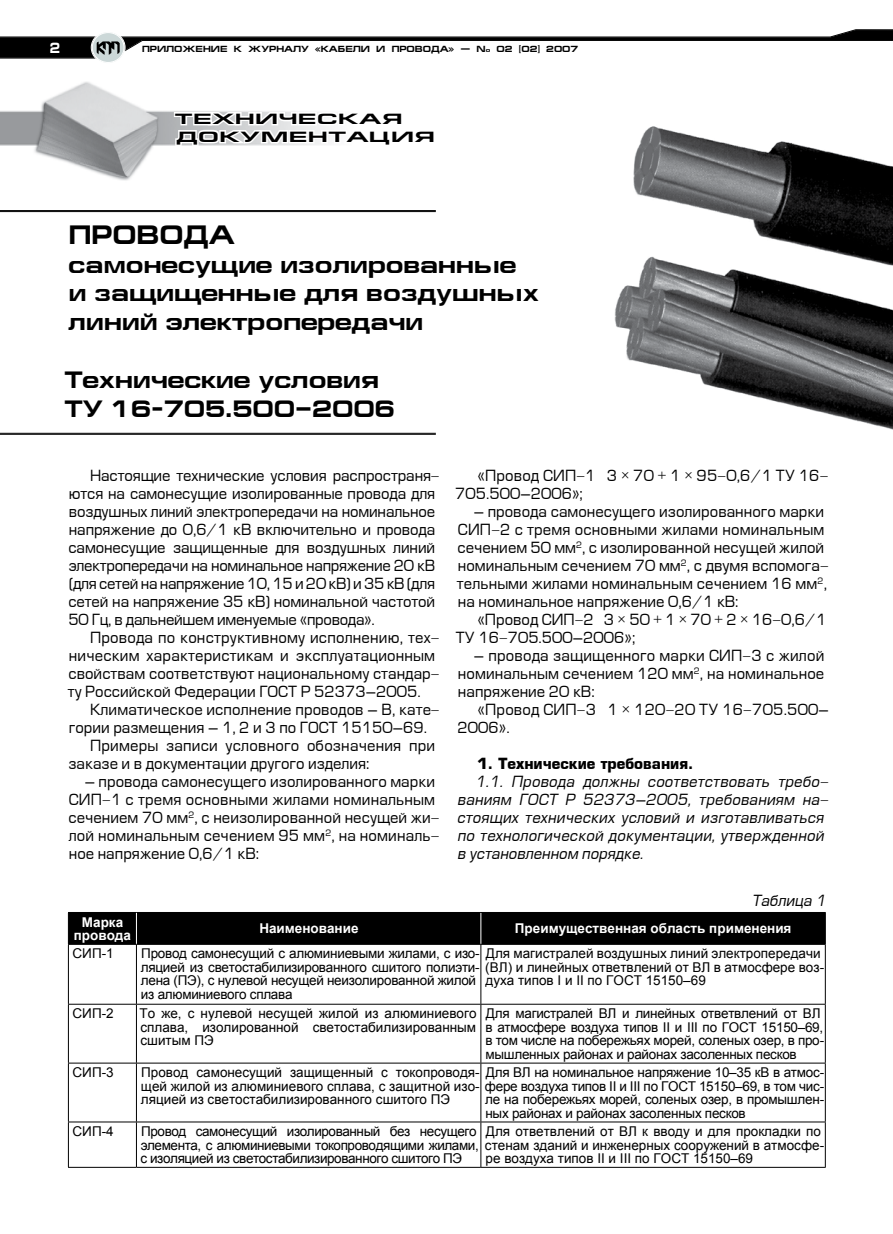
<style>
.page{position:relative;width:893px;height:1234px;background:#fff}
.page>*{position:absolute;margin:0;border:0;box-sizing:border-box;transform-origin:0 0}
.t1{font:700 27px "Europe Ext";color:#000}
.t2{font:700 24px/28.8px "Europe Ext";color:#000}
.t3{font:15px/18px "Europe";color:#000}
.t4{font:italic 15px/18px "Europe";letter-spacing:.01em;color:#000}
.t5{font:700 15px "Europe";color:#000}
.t6{font:700 15px/18px "Europe Ext";letter-spacing:.025em;color:#000;scale:1.5 1}
.t7{font:13.5px/13.5px "Arial";letter-spacing:-.02em;color:#000}
.t8{font:13.5px/13.5px "Arial";color:#000}
.t9{font:700 13.5px/13.5px "Arial";color:#fff;text-align:center}
.t10{font:700 9px "Europe Ext";color:#000}
.s1{font-size:6px}
</style>
<div class="page">
<hr style="left:0;top:433px;width:436px;height:1px;background:#000">
<hr style="left:0;top:434px;width:436px;height:1px;background:#000">
<div style="left:69px;top:912px;width:756px;height:31px;background:#000"></div>
<hr style="left:68px;top:1003px;width:68px;height:1px;background:#000">
<hr style="left:136px;top:1003px;width:345px;height:1px;background:#000">
<hr style="left:481px;top:1003px;width:345px;height:1px;background:#000">
<hr style="left:68px;top:1062px;width:68px;height:1px;background:#000">
<hr style="left:136px;top:1062px;width:345px;height:1px;background:#000">
<hr style="left:481px;top:1062px;width:345px;height:1px;background:#000">
<hr style="left:68px;top:1121px;width:68px;height:1px;background:#000">
<hr style="left:136px;top:1121px;width:345px;height:1px;background:#000">
<hr style="left:481px;top:1121px;width:345px;height:1px;background:#000">
<hr style="left:68px;top:1166px;width:68px;height:1px;background:#000">
<hr style="left:136px;top:1166px;width:345px;height:1px;background:#000">
<hr style="left:481px;top:1166px;width:345px;height:1px;background:#000">
<hr style="left:68px;top:944px;width:1px;height:59px;background:#000">
<hr style="left:68px;top:1004px;width:1px;height:58px;background:#000">
<hr style="left:68px;top:1063px;width:1px;height:58px;background:#000">
<hr style="left:68px;top:1122px;width:1px;height:44px;background:#000">
<hr style="left:136px;top:944px;width:1px;height:59px;background:#000">
<hr style="left:480px;top:944px;width:1px;height:59px;background:#000">
<hr style="left:825px;top:944px;width:1px;height:59px;background:#000">
<hr style="left:136px;top:1004px;width:1px;height:58px;background:#000">
<hr style="left:480px;top:1004px;width:1px;height:58px;background:#000">
<hr style="left:825px;top:1004px;width:1px;height:58px;background:#000">
<hr style="left:136px;top:1063px;width:1px;height:58px;background:#000">
<hr style="left:480px;top:1063px;width:1px;height:58px;background:#000">
<hr style="left:825px;top:1063px;width:1px;height:58px;background:#000">
<hr style="left:136px;top:1122px;width:1px;height:44px;background:#000">
<hr style="left:480px;top:1122px;width:1px;height:44px;background:#000">
<hr style="left:825px;top:1122px;width:1px;height:44px;background:#000">
<hr style="left:136px;top:912px;width:1px;height:31px;background:#fff">
<hr style="left:480px;top:912px;width:1px;height:31px;background:#fff">
<hr style="left:68px;top:911px;width:68px;height:1px;background:#000">
<hr style="left:68px;top:912px;width:1px;height:31px;background:#000">
<hr style="left:136px;top:911px;width:345px;height:1px;background:#000">
<hr style="left:481px;top:911px;width:345px;height:1px;background:#000">
<hr style="left:825px;top:912px;width:1px;height:31px;background:#000">
<hr style="left:68px;top:943px;width:68px;height:1px;background:#000">
<hr style="left:136px;top:943px;width:345px;height:1px;background:#000">
<hr style="left:481px;top:943px;width:345px;height:1px;background:#000">
<img style="left:626px;top:341px;width:267px;height:89px">
<svg style="left:0;top:29px;width:893px;height:312px"></svg>
<p class="t10" style="left:142px;top:43px;width:438px">ПРИЛОЖЕНИЕ К ЖУРНАЛУ «КАБЕЛИ И ПРОВОДА» — N<span class="s1">o</span> 02 [02] 2007</p>
<p class="t6" style="left:175px;top:110px;width:175px">ТЕХНИЧЕСКАЯ<br>ДОКУМЕНТАЦИЯ</p>
<h1 class="t1" style="left:69px;top:219px;width:167px">ПРОВОДА</h1>
<h2 class="t2" style="left:69px;top:250px;width:472px">самонесущие изолированные и защищенные для воздушных линий электропередачи</h2>
<h2 class="t2" style="left:64px;top:365px;width:332px">Технические условия<br>ТУ 16-705.500–2006</h2>
<p class="t3" style="left:68px;top:467px;width:373px;text-indent:22px">Настоящие технические условия распространя&shy;ются на самонесущие изолированные провода для воздушных линий электропередачи на номинальное напряжение до 0,6/1 кВ включительно и провода самонесущие защищенные для воздушных линий электропередачи на номинальное напряжение 20 кВ (для сетей на напряжение 10, 15 и 20 кВ) и 35 кВ (для сетей на напряжение 35 кВ) номинальной частотой 50 Гц, в дальнейшем именуемые «провода».</p>
<p class="t3" style="left:68px;top:629px;width:373px;text-indent:22px">Провода по конструктивному исполнению, тех&shy;ническим характеристикам и эксплуатационным свойствам соответствуют национальному стандар&shy;ту Российской Федерации ГОСТ Р 52373–2005.</p>
<p class="t3" style="left:90px;top:701px;width:351px">Климатическое исполнение проводов – В, кате-</p>
<p class="t3" style="left:69px;top:719px;width:360px">гории размещения – 1, 2 и 3 по ГОСТ 15150–69.</p>
<p class="t3" style="left:90px;top:737px;width:347px">Примеры записи условного обозначения при</p>
<p class="t3" style="left:68px;top:755px;width:303px">заказе и в документации другого изделия:</p>
<p class="t3" style="left:68px;top:773px;width:373px;text-indent:16px">– провода самонесущего изолированного марки СИП-1 с тремя основными жилами номинальным сечением 70 мм<sup>2</sup>, с неизолированной несущей жи&shy;лой номинальным сечением 95 мм<sup>2</sup>, на номиналь&shy;ное напряжение 0,6/1 кВ:</p>
<p class="t3" style="left:455px;top:467px;width:375px;text-indent:22px">«Провод СИП-1 3 Ѕ 70 + 1 Ѕ 95-0,6/1 ТУ 16-<br>705.500–2006»;</p>
<p class="t3" style="left:457px;top:503px;width:373px;text-indent:17px">– провода самонесущего изолированного марки СИП-2 с тремя основными жилами номинальным сечением 50 мм<sup>2</sup>, с изолированной несущей жилой номинальным сечением 70 мм<sup>2</sup>, с двумя вспомога&shy;тельными жилами номинальным сечением 16 мм<sup>2</sup>, на номинальное напряжение 0,6/1 кВ:</p>
<p class="t3" style="left:456px;top:611px;width:372px;text-indent:22px">«Провод СИП-2 3 Ѕ 50 + 1 Ѕ 70 + 2 Ѕ 16-0,6/1<br>ТУ 16-705.500–2006»;</p>
<p class="t3" style="left:458px;top:647px;width:368px;text-align:justify;text-indent:16px">– провода защищенного марки СИП-3 с жилой номинальным сечением 120 мм<sup>2</sup>, на номинальное напряжение 20 кВ:</p>
<p class="t3" style="left:458px;top:701px;width:373px;text-indent:20px">«Провод СИП-3 1 Ѕ 120-20 ТУ 16-705.500–<br>2006».</p>
<p class="t5" style="left:477px;top:754px;width:218px">1. Технические требования.</p>
<p class="t4" style="left:457px;top:773px;width:373px;text-indent:18px">1.1. Провода должны соответствовать требо&shy;ваниям ГОСТ Р 52373–2005, требованиям на&shy;стоящих технических условий и изготавливаться по технологической документации, утвержденной в установленном порядке.</p>
<p class="t4" style="left:752px;top:892px;width:75px">Таблица 1</p>
<p class="t9" style="left:74px;top:915px;width:59px">Марка провода</p>
<p class="t9" style="left:259px;top:922px;width:101px">Наименование</p>
<p class="t9" style="left:515px;top:922px;width:278px">Преимущественная область применения</p>
<p class="t7" style="left:73px;top:946px;width:43px">СИП-1</p>
<p class="t7" style="left:141px;top:946px;width:685px">Провод самонесущий с алюминиевыми жилами, с изо-<br>ляцией из светостабилизированного сшитого полиэти- (ВЛ) и линейных ответвлений от ВЛ в атмосфере воз&shy;лена (ПЭ), с нулевой несущей неизолированной жилой<br>из алюминиевого сплава</p>
<p class="t8" style="left:485px;top:940px;width:337px;line-height:27px">Для магистралей воздушных линий электропередачи духа типов I и II по ГОСТ 15150–69</p>
<p class="t7" style="left:73px;top:1006px;width:43px">СИП-2</p>
<p class="t7" style="left:140px;top:1006px;width:339px;text-align:justify">То же, с нулевой несущей жилой из алюминиевого сплава, изолированной светостабилизированным сшитым ПЭ</p>
<p class="t7" style="left:485px;top:1006px;width:340px">Для магистралей ВЛ и линейных ответвлений от ВЛ в атмосфере воздуха типов II и III по ГОСТ 15150–69, в том числе на побережьях морей, соленых озер, в про&shy;мышленных районах и районах засоленных песков</p>
<p class="t7" style="left:73px;top:1065px;width:43px">СИП-3</p>
<p class="t8" style="left:141px;top:1065px;width:685px">Провод самонесущий защищенный с токопроводя-<br>щей жилой из алюминиевого сплава, с защитной изо- фере воздуха типов II и III по ГОСТ 15150–69, в том чис&shy;ляцией из светостабилизированного сшитого ПЭ</p>
<p class="t7" style="left:485px;top:1058px;width:340px;line-height:27px">Для ВЛ на номинальное напряжение 10–35 кВ в атмос&shy;ле на побережьях морей, соленых озер, в промышлен-</p>
<p class="t7" style="left:485px;top:1106px;width:262px">ных районах и районах засоленных песков</p>
<p class="t7" style="left:73px;top:1124px;width:43px">СИП-4</p>
<p class="t7" style="left:140px;top:1124px;width:340px">Провод самонесущий изолированный без несущего элемента, с алюминиевыми токопроводящими жилами, с изоляцией из светостабилизированного сшитого ПЭ</p>
<p class="t8" style="left:485px;top:1124px;width:341px">Для ответвлений от ВЛ к вводу и для прокладки по стенам зданий и инженерных сооружений в атмосфе&shy;ре воздуха типов II и III по ГОСТ 15150–69</p>
</div>
